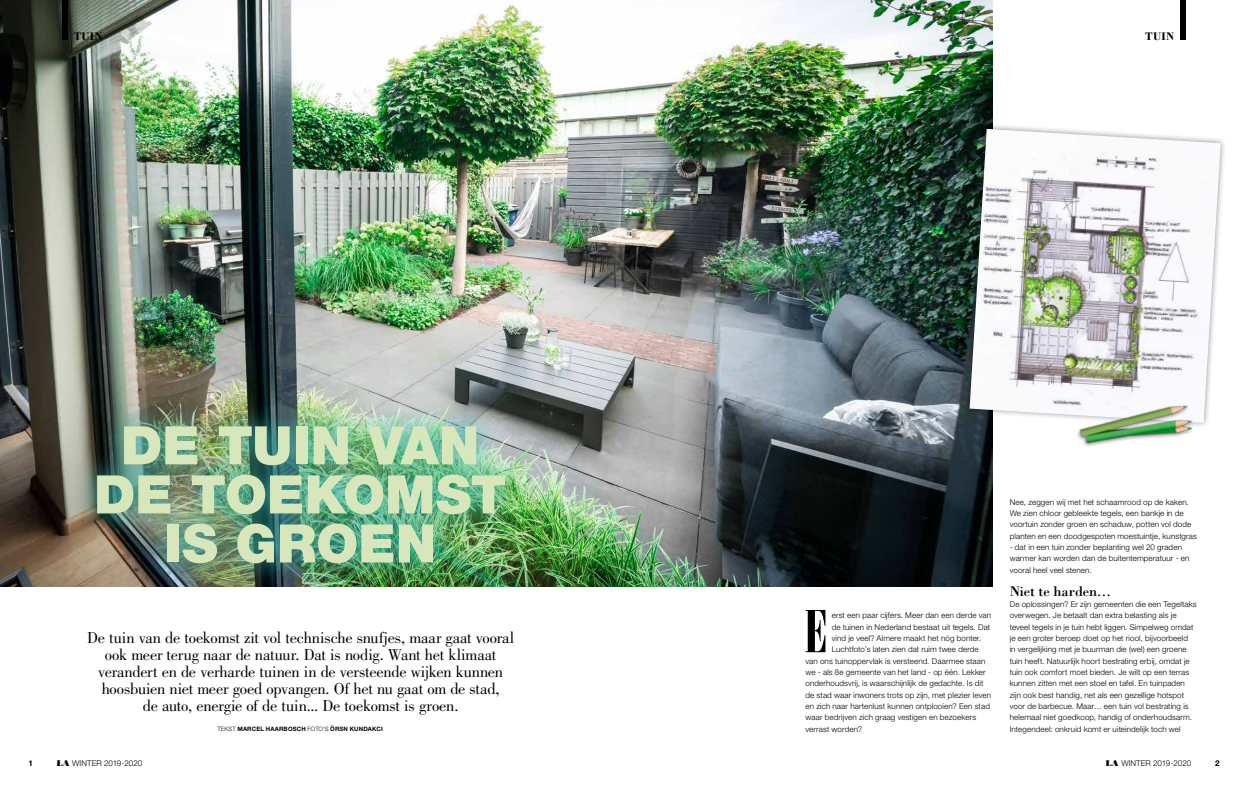
<style>
.page{position:relative;width:1248px;height:794px;background:#fff}
.page>*{position:absolute;margin:0;border:0;box-sizing:border-box;transform-origin:0 0}
.t1{font:58.4px "Bodoni Std Poster Compressed";color:#000}
.t2{font:900 53.1px/49px "Helvetica Neue LT Std";color:#d8e7bb;text-align:center}
.t3{font:16.4px/17px "Bodoni Std";letter-spacing:-.015em;color:#000;text-align:center}
.t4{font:14.4px "Bodoni Std";letter-spacing:-.005em;color:#000}
.t5{font:700 11.3px "Bodoni Std";letter-spacing:.02em;color:#000}
.t6{font:300 8px/11.3px "Helvetica Neue LT Std";letter-spacing:.015em;color:#000}
.t7{font:700 8px "Helvetica Neue LT Std";color:#000}
.t8{font:700 6px "Helvetica Neue LT Std";letter-spacing:.03em;color:#000}
.s1{font-weight:300}
.s2{font-family:"Bodoni Std Poster";font-weight:400;font-size:8.2px}
</style>
<div class="page">
<img style="left:0;top:0;width:992px;height:587px">
<div style="left:1179px;top:0;width:6px;height:40px;background:#000"></div>
<div style="left:963px;top:123px;width:263px;height:306px;background:#000;opacity:.4"></div>
<img style="left:969px;top:129px;width:251px;height:294px">
<img style="left:1072px;top:376px;width:131px;height:71px">
<img style="left:73px;top:402px;width:455px;height:185px">
<div style="left:62px;top:0;width:6px;height:40px;background:#000"></div>
<h3 class="t5" style="left:74px;top:30px;width:31px">TUIN</h3>
<h2 class="t2" style="left:94px;top:421px;width:413px">DE TUIN VAN<br>DE TOEKOMST<br>IS GROEN</h2>
<p class="t3" style="left:87px;top:629px;width:428px">De tuin van de toekomst zit vol technische snufjes, maar gaat vooral ook meer terug naar de natuur. Dat is nodig. Want het klimaat verandert en de verharde tuinen in de versteende wijken kunnen hoosbuien niet meer goed opvangen. Of het nu gaat om de stad,<br>de auto, energie of de tuin... De toekomst is groen.</p>
<p class="t8" style="left:217px;top:725px;width:167px"><span class="s1">TEKST</span> MARCEL HAARBOSCH <span class="s1">FOTO’S</span> ÖRSN KUNDAKCI</p>
<h3 class="t5" style="left:1145px;top:29px;width:31px">TUIN</h3>
<h1 class="t1" style="left:804px;top:598px;width:24px">E</h1>
<p class="t6" style="left:831px;top:609px;width:161px">erst een paar cijfers. Meer dan een derde van</p>
<p class="t6" style="left:831px;top:621px;width:160px">de tuinen in Nederland bestaat uit tegels. Dat</p>
<p class="t6" style="left:831px;top:632px;width:151px">vind je veel? Almere maakt het nóg bonter.</p>
<p class="t6" style="left:831px;top:643px;width:149px">Luchtfoto’s laten zien dat ruim twee derde</p>
<p class="t6" style="left:805px;top:655px;width:181px">van ons tuinoppervlak is versteend. Daarmee staan</p>
<p class="t6" style="left:805px;top:666px;width:182px">we - als 8e gemeente van het land - op één. Lekker</p>
<p class="t6" style="left:805px;top:677px;width:179px">onderhoudsvrij, is waarschijnlijk de gedachte. Is dit</p>
<p class="t6" style="left:805px;top:689px;width:187px">de stad waar inwoners trots op zijn, met plezier leven</p>
<p class="t6" style="left:805px;top:700px;width:186px">en zich naar hartenlust kunnen ontplooien? Een stad</p>
<p class="t6" style="left:805px;top:711px;width:172px">waar bedrijven zich graag vestigen en bezoekers</p>
<p class="t6" style="left:805px;top:723px;width:58px">verrast worden?</p>
<p class="t6" style="left:1009px;top:496px;width:189px">Nee, zeggen wij met het schaamrood op de kaken.<br>We zien chloor gebleekte tegels, een bankje in de voortuin zonder groen en schaduw, potten vol dode planten en een doodgespoten moestuintje, kunstgras</p>
<p class="t6" style="left:1009px;top:541px;width:181px">- dat in een tuin zonder beplanting wel 20 graden warmer kan worden dan de buitentemperatuur - en vooral heel veel stenen.</p>
<h3 class="t4" style="left:1009px;top:582px;width:103px">Niet te harden…</h3>
<p class="t6" style="left:1009px;top:598px;width:188px">De oplossingen? Er zijn gemeenten die een Tegeltaks overwegen. Je betaalt dan extra belasting als je teveel tegels in je tuin hebt liggen. Simpelweg omdat je een groter beroep doet op het riool, bijvoorbeeld<br>in vergelijking met je buurman die (wel) een groene tuin heeft. Natuurlijk hoort bestrating erbij, omdat je tuin ook comfort moet bieden. Je wilt op een terras kunnen zitten met een stoel en tafel. En tuinpaden zijn ook best handig, net als een gezellige hotspot voor de barbecue. Maar… een tuin vol bestrating is helemaal niet goedkoop, handig of onderhoudsarm.<br>Integendeel: onkruid komt er uiteindelijk toch wel</p>
<p class="t7" style="left:28px;top:758px;width:6px">1</p>
<p class="t6" style="left:57px;top:757px;width:87px"><span class="s2">LA</span> WINTER 2019-2020</p>
<p class="t6" style="left:1105px;top:757px;width:87px"><span class="s2">LA</span> WINTER 2019-2020</p>
<p class="t7" style="left:1214px;top:758px;width:6px">2</p>
</div>
